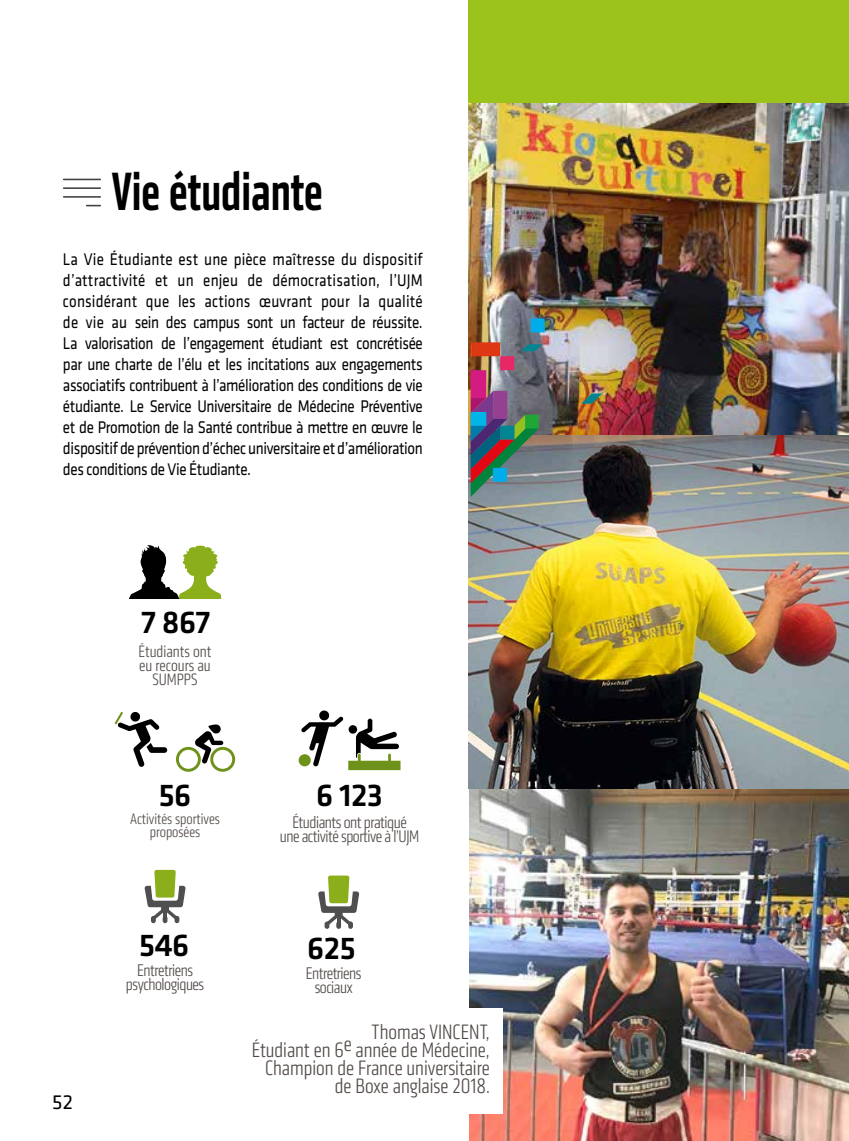
<style>
.page{position:relative;width:849px;height:1141px;background:#fff}
.page>*{position:absolute;margin:0;border:0;box-sizing:border-box;transform-origin:0 0}
.t1{font:500 condensed 56px "Klavika";color:#000;scale:.86 1}
.t2{font:500 32.73px "Klavika";letter-spacing:-.02em;color:#000}
.t3{font:300 condensed 21.7px/18px "Klavika";color:#504845;text-align:right}
.t4{font:21px "Klavika";color:#000}
.t5{font:17.5px/21px "Klavika";letter-spacing:-.025em;color:#000;text-align:justify;scale:.86 1}
.t6{font:300 condensed 17.5px/14.2px "Klavika";letter-spacing:-.025em;color:#504845;text-align:center}
.t7{font:300 condensed 17.15px/14.2px "Klavika";color:#504845;text-align:center}
.t8{font:300 condensed 15.75px/13.1px "Klavika";color:#504845;text-align:center}
</style>
<div class="page">
<img style="left:469px;top:258px;width:379px;height:883px">
<img style="left:469px;top:0;width:379px;height:258px">
<hr style="left:63px;top:179px;width:38px;height:1px;background:#424242">
<hr style="left:63px;top:187px;width:38px;height:2px;background:#424242">
<hr style="left:63px;top:196px;width:38px;height:2px;background:#424242">
<svg style="left:86px;top:205px;width:15px;height:1px"></svg>
<svg style="left:176px;top:724px;width:59px;height:48px"></svg>
<svg style="left:115px;top:712px;width:52px;height:55px"></svg>
<svg style="left:298px;top:754px;width:13px;height:12px"></svg>
<svg style="left:301px;top:710px;width:99px;height:60px"></svg>
<svg style="left:129px;top:545px;width:92px;height:54px"></svg>
<svg style="left:145px;top:870px;width:40px;height:53px"></svg>
<div style="left:324px;top:921px;width:5px;height:8px;background:#4f4f4f;border-radius:2px"></div>
<div style="left:336px;top:921px;width:5px;height:8px;background:#4f4f4f;border-radius:2px"></div>
<div style="left:348px;top:921px;width:5px;height:8px;background:#4f4f4f;border-radius:2px"></div>
<svg style="left:318px;top:876px;width:41px;height:49px"></svg>
<div style="left:470px;top:370px;width:16px;height:28px;background:#d31b83"></div>
<svg style="left:470px;top:342px;width:2px;height:16px"></svg>
<svg style="left:470px;top:391px;width:69px;height:106px"></svg>
<div style="left:470px;top:412px;width:16px;height:14px;background:#00b6e8"></div>
<div style="left:500px;top:356px;width:14px;height:14px;background:#e72865"></div>
<svg style="left:521px;top:344px;width:21px;height:7px"></svg>
<div style="left:472px;top:342px;width:28px;height:14px;background:#de3714"></div>
<div style="left:493px;top:468px;width:14px;height:14px;background:#00adea"></div>
<svg style="left:581px;top:393px;width:21px;height:11px"></svg>
<div style="left:530px;top:318px;width:14px;height:14px;background:#00adea"></div>
<div style="left:440px;top:1008px;width:62px;height:105px;background:#fff"></div>
<h1 class="t1" style="left:112px;top:156px;width:247px">Vie étudiante</h1>
<p class="t5" style="left:63px;top:248px;width:420px">La Vie Étudiante est une pièce maîtresse du dispositif d’attractivité et un enjeu de démocratisation, l’UJM considérant que les actions œuvrant pour la qualité de vie au sein des campus sont un facteur de réussite.<br>La valorisation de l’engagement étudiant est concrétisée par une charte de l’élu et les incitations aux engagements associatifs contribuent à l’amélioration des conditions de vie étudiante. Le Service Universitaire de Médecine Préventive et de Promotion de la Santé contribue à mettre en œuvre le dispositif de prévention d’échec universitaire et d’amélioration des conditions de Vie Étudiante.</p>
<h2 class="t2" style="left:141px;top:600px;width:71px">7 867</h2>
<p class="t7" style="left:139px;top:644px;width:74px">Étudiants ont eu recours au<br>SUMPPS</p>
<h2 class="t2" style="left:158px;top:773px;width:34px">56</h2>
<p class="t8" style="left:130px;top:812px;width:91px">Activités sportives proposées</p>
<h2 class="t2" style="left:316px;top:773px;width:68px">6 123</h2>
<p class="t6" style="left:280px;top:815px;width:141px">Étudiants ont pratiqué<br>une activité sportive à l’UJM</p>
<h2 class="t2" style="left:139px;top:923px;width:52px">546</h2>
<h2 class="t2" style="left:307px;top:926px;width:50px">625</h2>
<p class="t4" style="left:52px;top:1088px;width:22px">52</p>
<p class="t6" style="left:126px;top:963px;width:80px">Entretriens psychologiques</p>
<p class="t6" style="left:306px;top:966px;width:57px">Entretriens sociaux</p>
<p class="t3" style="left:252px;top:1023px;width:239px">Thomas VINCENT,<br>Étudiant en 6e année de Médecine,<br>Champion de France universitaire de Boxe anglaise 2018.</p>
</div>
